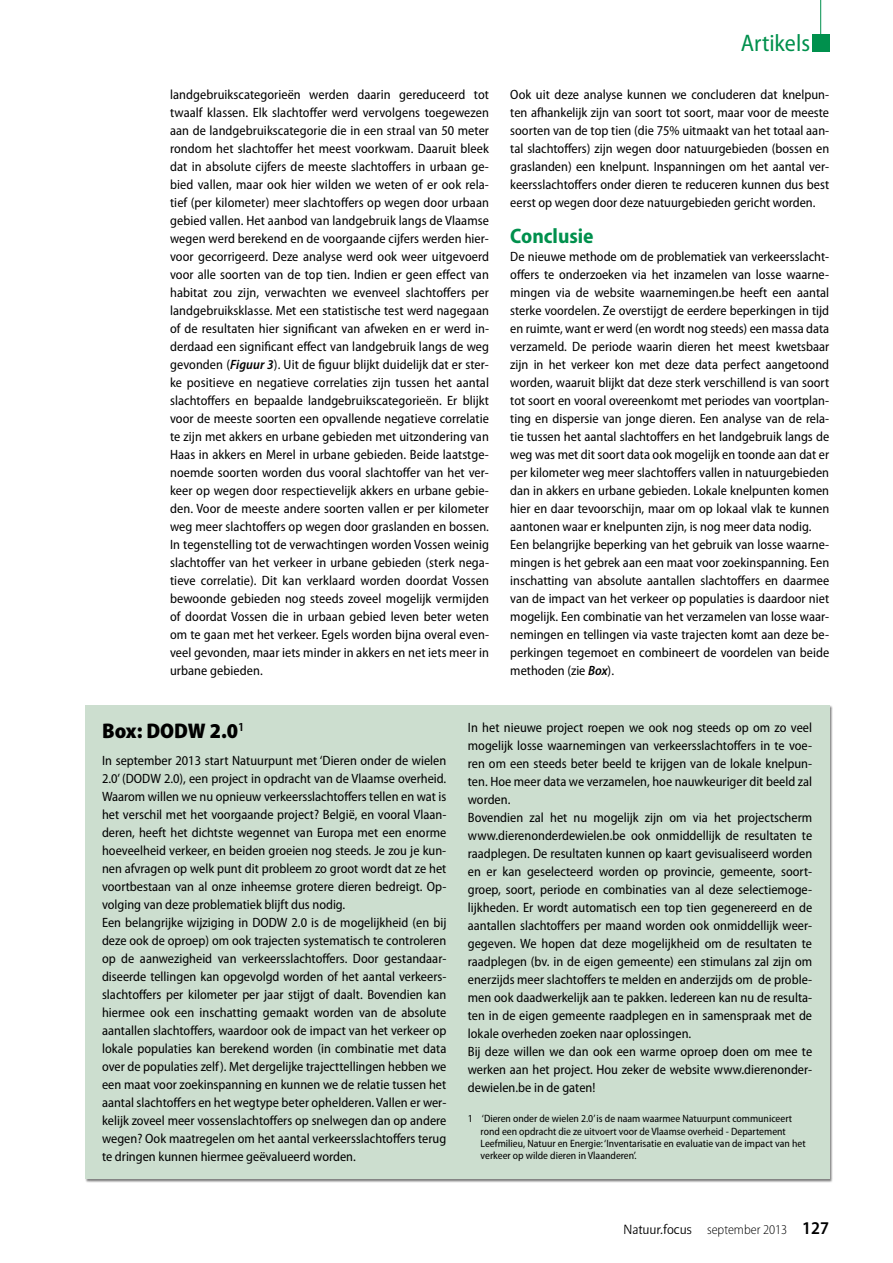
<style>
.page{position:relative;width:893px;height:1263px;background:#fff}
.page>*{position:absolute;margin:0;border:0;box-sizing:border-box;transform-origin:0 0}
.t1{font:semi-condensed 24px "Myriad Pro";color:#00904d}
.t2{font:900 semi-condensed 21.3px "Myriad Pro";color:#000}
.t3{font:700 semi-condensed 21px "Myriad Pro";color:#00904d}
.t4{font:semi-condensed 13.5px/18px "Myriad Pro";color:#000}
.t5{font:300 semi-condensed 13.5px "Myriad Pro";color:#000}
.t6{font:semi-condensed 10.65px/12.1px "Myriad Pro";color:#000}
.s1{font-weight:600;font-style:italic}
.s2{font-family:"Beo Sans R11";font-weight:400;font-stretch:normal;font-size:15px}
.s3{font-weight:600;font-size:18px}
</style>
<div class="page">
<div style="left:85px;top:705px;width:744px;height:474px;background:#ccdecf"></div>
<hr style="left:820px;top:0;width:1px;height:43px;background:#00904d">
<div style="left:812px;top:34px;width:17px;height:17px;background:#00904d"></div>
<h1 class="t1" style="left:741px;top:30px;width:71px">Artikels</h1>
<p class="t4" style="left:170px;top:86px;width:320px;text-align:justify">landgebruikscategorieën werden daarin gereduceerd tot twaalf klassen. Elk slachtoffer werd vervolgens toegewezen aan de landgebruikscategorie die in een straal van 50 meter rondom het slachtoffer het meest voorkwam. Daaruit bleek dat in absolute cijfers de meeste slachtoffers in urbaan ge&shy;bied vallen, maar ook hier wilden we weten of er ook rela&shy;tief (per kilometer) meer slachtoffers op wegen door urbaan gebied vallen. Het aanbod van landgebruik langs de Vlaamse wegen werd berekend en de voorgaande cijfers werden hier&shy;voor gecorrigeerd. Deze analyse werd ook weer uitgevoerd voor alle soorten van de top tien. Indien er geen effect van habitat zou zijn, verwachten we evenveel slachtoffers per landgebruiksklasse. Met een statistische test werd nagegaan of de resultaten hier significant van afweken en er werd in&shy;derdaad een significant effect van landgebruik langs de weg gevonden (<span class="s1">Figuur 3</span>). Uit de figuur blijkt duidelijk dat er ster&shy;ke positieve en negatieve correlaties zijn tussen het aantal slachtoffers en bepaalde landgebruikscategorieën. Er blijkt voor de meeste soorten een opvallende negatieve correlatie te zijn met akkers en urbane gebieden met uitzondering van Haas in akkers en Merel in urbane gebieden. Beide laatstge&shy;noemde soorten worden dus vooral slachtoffer van het ver&shy;keer op wegen door respectievelijk akkers en urbane gebie&shy;den. Voor de meeste andere soorten vallen er per kilometer weg meer slachtoffers op wegen door graslanden en bossen.<br>In tegenstelling tot de verwachtingen worden Vossen weinig slachtoffer van het verkeer in urbane gebieden (sterk nega&shy;tieve correlatie). Dit kan verklaard worden doordat Vossen bewoonde gebieden nog steeds zoveel mogelijk vermijden of doordat Vossen die in urbaan gebied leven beter weten om te gaan met het verkeer. Egels worden bijna overal even&shy;veel gevonden, maar iets minder in akkers en net iets meer in urbane gebieden.</p>
<p class="t4" style="left:510px;top:85px;width:320px;text-align:justify">Ook uit deze analyse kunnen we concluderen dat knelpun&shy;ten afhankelijk zijn van soort tot soort, maar voor de meeste soorten van de top tien (die 75% uitmaakt van het totaal aan&shy;tal slachtoffers) zijn wegen door natuurgebieden (bossen en graslanden) een knelpunt. Inspanningen om het aantal ver&shy;keersslachtoffers onder dieren te reduceren kunnen dus best eerst op wegen door deze natuurgebieden gericht worden.</p>
<h3 class="t3" style="left:510px;top:224px;width:85px">Conclusie</h3>
<p class="t4" style="left:510px;top:248px;width:320px">De nieuwe methode om de problematiek van verkeersslacht&shy;offers te onderzoeken via het inzamelen van losse waarne&shy;mingen via de website waarnemingen.be heeft een aantal sterke voordelen. Ze overstijgt de eerdere beperkingen in tijd en ruimte, want er werd (en wordt nog steeds) een massa data verzameld. De periode waarin dieren het meest kwetsbaar zijn in het verkeer kon met deze data perfect aangetoond worden, waaruit blijkt dat deze sterk verschillend is van soort tot soort en vooral overeenkomt met periodes van voortplan&shy;ting en dispersie van jonge dieren. Een analyse van de rela&shy;tie tussen het aantal slachtoffers en het landgebruik langs de weg was met dit soort data ook mogelijk en toonde aan dat er per kilometer weg meer slachtoffers vallen in natuurgebieden dan in akkers en urbane gebieden. Lokale knelpunten komen hier en daar tevoorschijn, maar om op lokaal vlak te kunnen aantonen waar er knelpunten zijn, is nog meer data nodig.<br>Een belangrijke beperking van het gebruik van losse waarne&shy;mingen is het gebrek aan een maat voor zoekinspanning. Een inschatting van absolute aantallen slachtoffers en daarmee van de impact van het verkeer op populaties is daardoor niet mogelijk. Een combinatie van het verzamelen van losse waar&shy;nemingen en tellingen via vaste trajecten komt aan deze be&shy;perkingen tegemoet en combineert de voordelen van beide methoden (zie <span class="s1">Box</span>).</p>
<h2 class="t2" style="left:102px;top:719px;width:144px">Box: DODW 2.0<sup>1</sup></h2>
<p class="t4" style="left:102px;top:751px;width:346px">In september 2013 start Natuurpunt met ‘Dieren onder de wielen 2.0’ (DODW 2.0), een project in opdracht van de Vlaamse overheid.<br>Waarom willen we nu opnieuw verkeersslachtoffers tellen en wat is het verschil met het voorgaande project? België, en vooral Vlaan&shy;deren, heeft het dichtste wegennet van Europa met een enorme hoeveelheid verkeer, en beiden groeien nog steeds. Je zou je kun&shy;nen afvragen op welk punt dit probleem zo groot wordt dat ze het voortbestaan van al onze inheemse grotere dieren bedreigt. Op&shy;volging van deze problematiek blijft dus nodig.<br>Een belangrijke wijziging in DODW 2.0 is de mogelijkheid (en bij deze ook de oproep) om ook trajecten systematisch te controleren op de aanwezigheid van verkeersslachtoffers. Door gestandaar&shy;diseerde tellingen kan opgevolgd worden of het aantal verkeers&shy;slachtoffers per kilometer per jaar stijgt of daalt. Bovendien kan hiermee ook een inschatting gemaakt worden van de absolute aantallen slachtoffers, waardoor ook de impact van het verkeer op lokale populaties kan berekend worden (in combinatie met data over de populaties zelf). Met dergelijke trajecttellingen hebben we een maat voor zoekinspanning en kunnen we de relatie tussen het aantal slachtoffers en het wegtype beter ophelderen. Vallen er wer&shy;kelijk zoveel meer vossenslachtoffers op snelwegen dan op andere wegen? Ook maatregelen om het aantal verkeersslachtoffers terug te dringen kunnen hiermee geëvalueerd worden.</p>
<p class="t4" style="left:468px;top:719px;width:346px">In het nieuwe project roepen we ook nog steeds op om zo veel mogelijk losse waarnemingen van verkeersslachtoffers in te voe&shy;ren om een steeds beter beeld te krijgen van de lokale knelpun&shy;ten. Hoe meer data we verzamelen, hoe nauwkeuriger dit beeld zal worden.<br>Bovendien zal het nu mogelijk zijn om via het projectscherm www.dierenonderdewielen.be ook onmiddellijk de resultaten te raadplegen. De resultaten kunnen op kaart gevisualiseerd worden en er kan geselecteerd worden op provincie, gemeente, soort&shy;groep, soort, periode en combinaties van al deze selectiemoge&shy;lijkheden. Er wordt automatisch een top tien gegenereerd en de aantallen slachtoffers per maand worden ook onmiddellijk weer&shy;gegeven. We hopen dat deze mogelijkheid om de resultaten te raadplegen (bv. in de eigen gemeente) een stimulans zal zijn om enerzijds meer slachtoffers te melden en anderzijds om de proble&shy;men ook daadwerkelijk aan te pakken. Iedereen kan nu de resulta&shy;ten in de eigen gemeente raadplegen en in samenspraak met de lokale overheden zoeken naar oplossingen.<br>Bij deze willen we dan ook een warme oproep doen om mee te werken aan het project. Hou zeker de website www.dierenonder&shy;dewielen.be in de gaten!</p>
<p class="t6" style="left:481px;top:1113px;width:326px;text-indent:-13px">1 ‘Dieren onder de wielen 2.0’ is de naam waarmee Natuurpunt communiceert rond een opdracht die ze uitvoert voor de Vlaamse overheid - Departement Leefmilieu, Natuur en Energie: ‘Inventarisatie en evaluatie van de impact van het verkeer op wilde dieren in Vlaanderen’.</p>
<p class="t5" style="left:624px;top:1222px;width:207px"><span class="s2">Natuur.focus</span> september 2013 <span class="s3">127</span></p>
</div>
